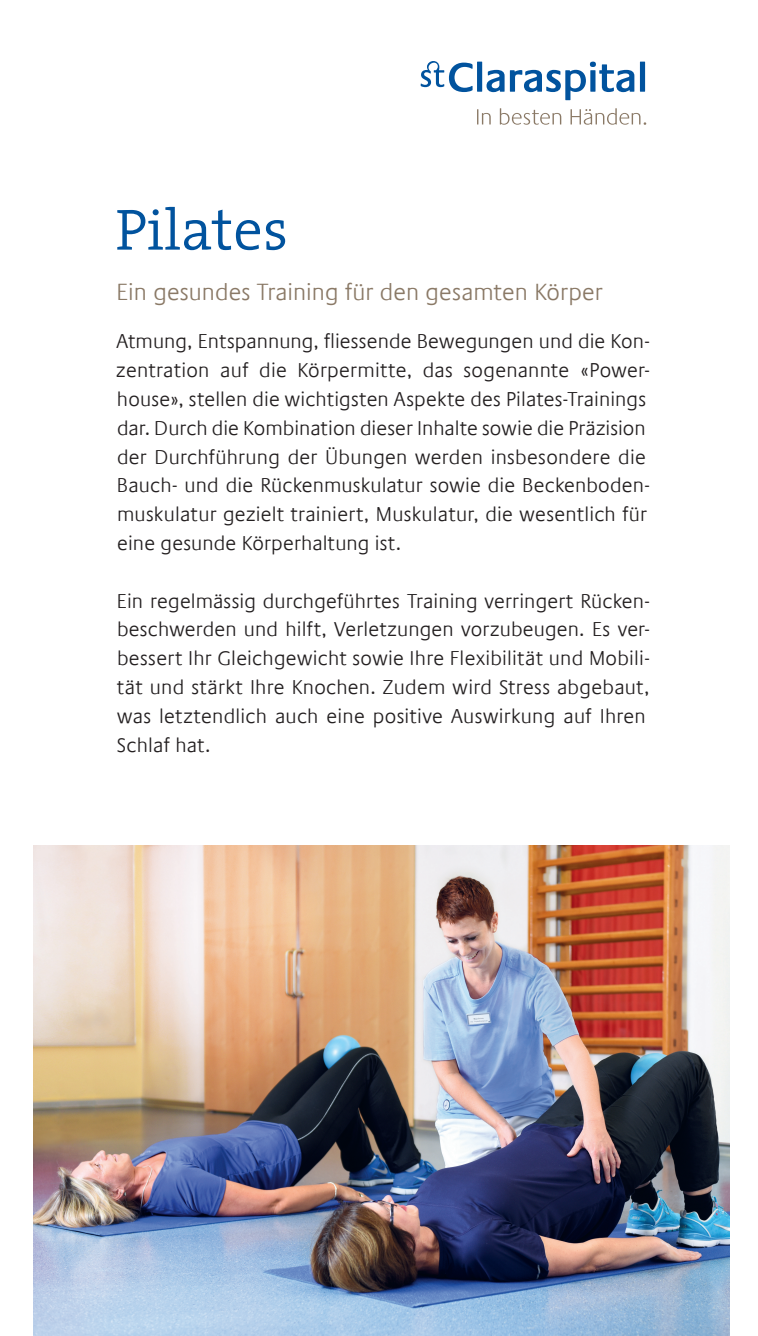
<style>
.page{position:relative;width:758px;height:1336px;background:#fff}
.page>*{position:absolute;margin:0;border:0;box-sizing:border-box;transform-origin:0 0}
.t1{font:300 58.5px "The Serif";color:#01539e}
.t2{font:300 23.62px "Praxis Com";letter-spacing:.005em;color:#8a7966}
.t3{font:300 20.25px/28.8px "Praxis Com";letter-spacing:.01em;color:#231f20}
</style>
<div class="page">
<svg style="left:477px;top:109px;width:14px;height:15px"></svg>
<svg style="left:500px;top:108px;width:61px;height:17px"></svg>
<svg style="left:570px;top:108px;width:76px;height:17px"></svg>
<div style="left:477px;top:62px;width:5px;height:30px;background:#01539e"></div>
<div style="left:640px;top:62px;width:5px;height:30px;background:#01539e"></div>
<svg style="left:486px;top:70px;width:18px;height:22px"></svg>
<svg style="left:510px;top:62px;width:124px;height:38px"></svg>
<svg style="left:421px;top:61px;width:51px;height:31px"></svg>
<img style="left:34px;top:845px;width:695px;height:490px">
<hr style="left:0;top:0;width:34px;height:1px;background:#000">
<hr style="left:0;top:1335px;width:34px;height:1px;background:#000">
<h1 class="t1" style="left:116px;top:181px;width:174px">Pilates</h1>
<p class="t2" style="left:117px;top:279px;width:487px">Ein gesundes Training für den gesamten Körper</p>
<p class="t3" style="left:116px;top:327px;width:535px">Atmung, Entspannung, fliessende Bewegungen und die Kon&shy;zentration auf die Körpermitte, das sogenannte «Power&shy;house», stellen die wichtigsten Aspekte des Pilates-Trainings dar. Durch die Kombination dieser Inhalte sowie die Präzision der Durchführung der Übungen werden insbesondere die Bauch- und die Rückenmuskulatur sowie die Beckenboden&shy;muskulatur gezielt trainiert, Muskulatur, die wesentlich für eine gesunde Körperhaltung ist.</p>
<p class="t3" style="left:117px;top:586px;width:535px">Ein regelmässig durchgeführtes Training verringert Rücken&shy;beschwerden und hilft, Verletzungen vorzubeugen. Es ver&shy;bessert Ihr Gleichgewicht sowie Ihre Flexibilität und Mobili&shy;tät und stärkt Ihre Knochen. Zudem wird Stress abgebaut, was letztendlich auch eine positive Auswirkung auf Ihren Schlaf hat.</p>
</div>
